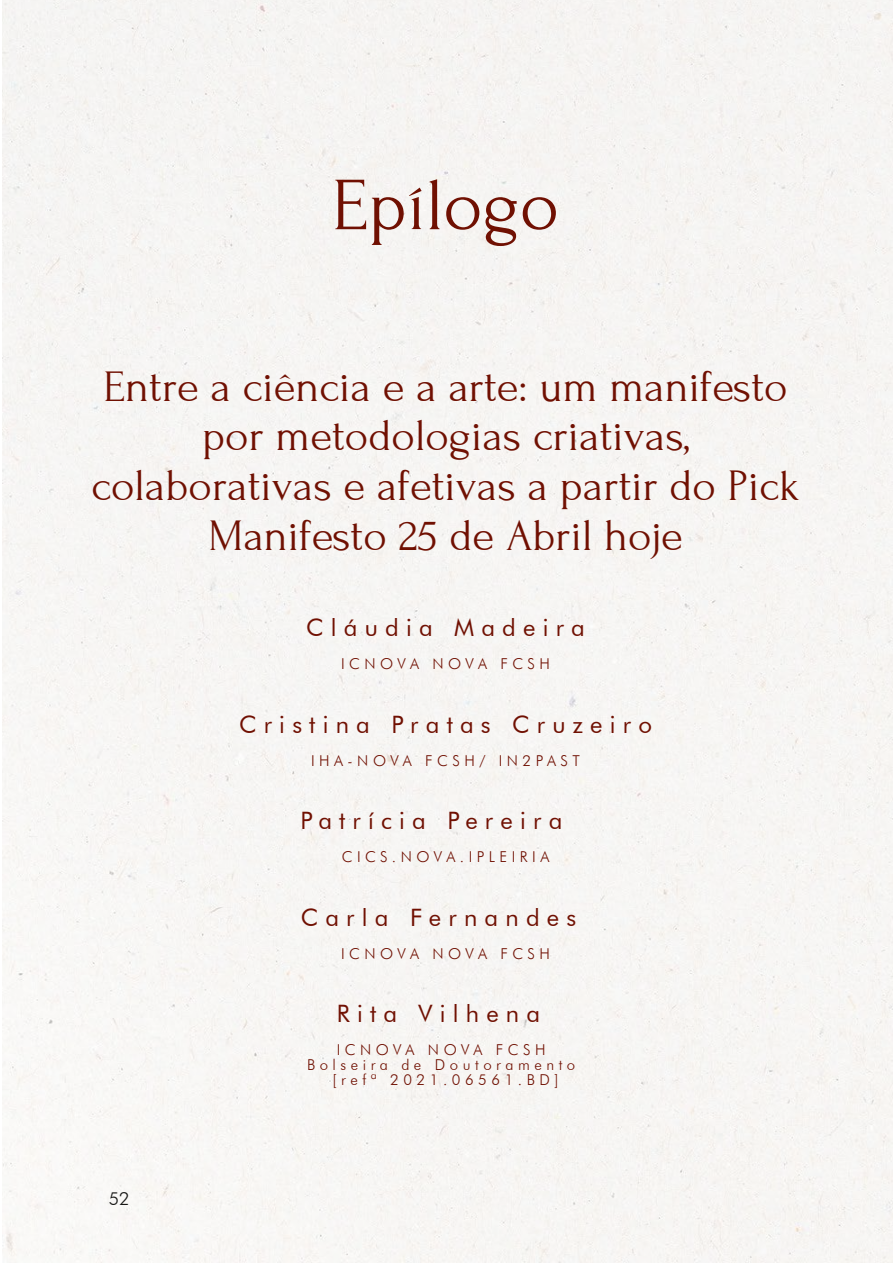
<style>
.page{position:relative;width:893px;height:1263px;background:#fff}
.page>*{position:absolute;margin:0;border:0;box-sizing:border-box;transform-origin:0 0}
.t1{font:75px "Forum";color:#701002}
.t2{font:45px/49.7px "Forum";color:#701002;text-align:center}
.t3{font:24px "Futura BT";letter-spacing:.3em;color:#701002}
.t4{font:300 18px "Futura BT";color:#171715}
.t5{font:300 15px/15px "Futura BT";letter-spacing:.3em;color:#701002;text-align:center}
</style>
<div class="page">
<div style="left:3px;top:0;width:890px;height:1263px;background:#f6f5f3"></div>
<div style="left:108px;top:1186px;width:729px;height:77px;border:2px solid #fff"></div>
<h1 class="t1" style="left:332px;top:165px;width:229px">Epílogo</h1>
<h2 class="t2" style="left:91px;top:362px;width:710px">Entre a ciência e a arte: um manifesto por metodologias criativas, colaborativas e afetivas a partir do Pick Manifesto 25 de Abril hoje</h2>
<h3 class="t3" style="left:306px;top:613px;width:280px">Cláudia Madeira</h3>
<p class="t5" style="left:341px;top:657px;width:210px">ICNOVA NOVA FCSH</p>
<h3 class="t3" style="left:239px;top:709px;width:414px">Cristina Pratas Cruzeiro</h3>
<p class="t5" style="left:311px;top:754px;width:270px">IHA-NOVA FCSH/ IN2PAST</p>
<h3 class="t3" style="left:300px;top:806px;width:263px">Patrícia Pereira</h3>
<p class="t5" style="left:342px;top:850px;width:209px">CICS.NOVA.IPLEIRIA</p>
<h3 class="t3" style="left:301px;top:903px;width:277px">Carla Fernandes</h3>
<p class="t5" style="left:341px;top:947px;width:210px">ICNOVA NOVA FCSH</p>
<p class="t4" style="left:109px;top:1191px;width:22px">52</p>
<h3 class="t3" style="left:337px;top:999px;width:205px">Rita Vilhena</h3>
<p class="t5" style="left:307px;top:1044px;width:270px">ICNOVA NOVA FCSH<br>Bolseira de Doutoramento [refª 2021.06561.BD]</p>
</div>
